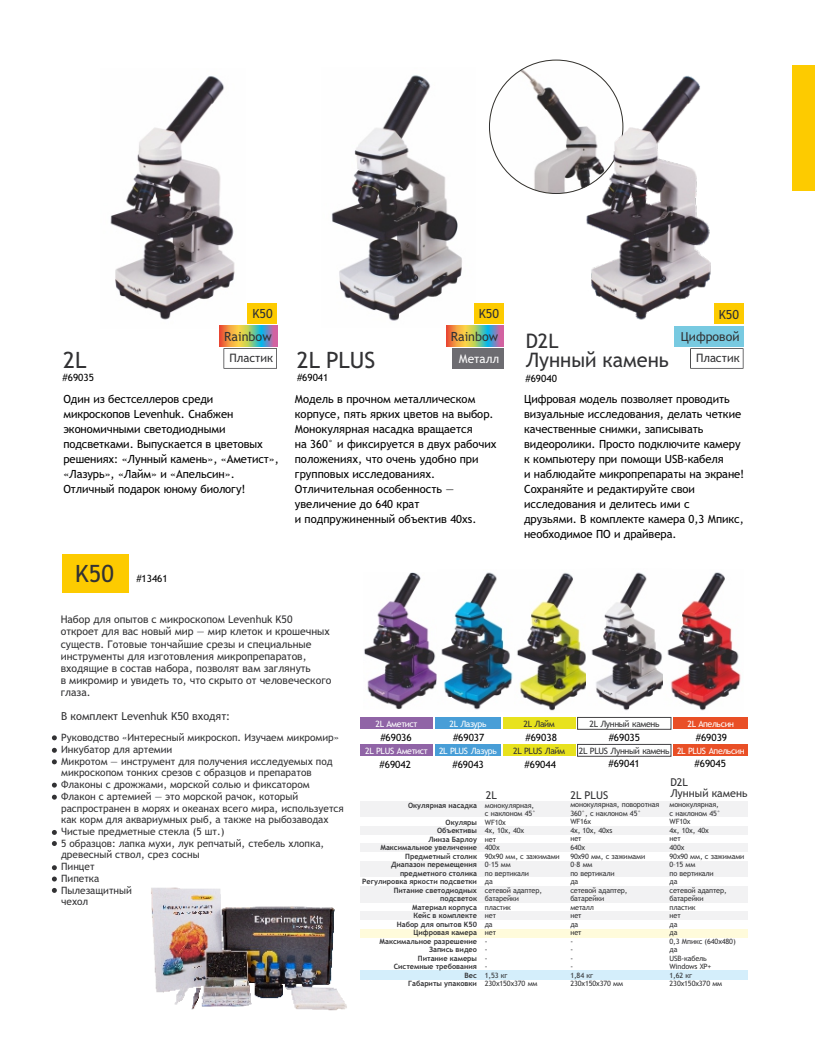
<style>
.page{position:relative;width:815px;height:1063px;background:#fff}
.page>*{position:absolute;margin:0;border:0;box-sizing:border-box;transform-origin:0 0}
.t1{font:23.88px "Trebuchet MS";color:#323234}
.t2{font:22.5px "Trebuchet MS";color:#323234}
.t3{font:20px/19px "Trebuchet MS";color:#323234}
.t4{font:12.5px "Trebuchet MS";color:#323234}
.t5{font:12.38px "Trebuchet MS";color:#323234}
.t6{font:11.88px "Trebuchet MS";color:#fefefe}
.t7{font:11.62px "Trebuchet MS";color:#323234}
.t8{font:11.25px/15px "Trebuchet MS";letter-spacing:-.005em;color:#000}
.t9{font:11px "Trebuchet MS";color:#323234}
.t10{font:10.75px/10.1px "Trebuchet MS";color:#323234}
.t11{font:10.5px/12.2px "Trebuchet MS";color:#323234}
.t12{font:10.12px/11.8px "Trebuchet MS";color:#323234}
.t13{font:10px "Trebuchet MS";color:#000}
.t14{font:8.75px "Trebuchet MS";letter-spacing:-.04em;color:#fefefe}
.t15{font:8.75px "Trebuchet MS";letter-spacing:-.04em;color:#323234}
.t16{font:7.38px/8.5px "Trebuchet MS";letter-spacing:-.02em;color:#323234}
.t17{font:700 7.38px/8.5px "Trebuchet MS";color:#323234;text-align:right}
</style>
<div class="page">
<div style="left:360px;top:862px;width:387px;height:15px;background:#f2f2f3"></div>
<img style="left:331px;top:75px;width:144px;height:251px">
<img style="left:110px;top:76px;width:136px;height:253px">
<div style="left:674px;top:326px;width:69px;height:20px;background:#78cae1"></div>
<div style="left:360px;top:717px;width:73px;height:12px;background:#9064a6"></div>
<div style="left:62px;top:554px;width:67px;height:39px;background:#fdcb00"></div>
<div style="left:360px;top:929px;width:387px;height:8px;background:#fffbdb"></div>
<div style="left:360px;top:801px;width:387px;height:16px;background:#f2f2f3"></div>
<div style="left:360px;top:844px;width:387px;height:8px;background:#f2f2f3"></div>
<div style="left:360px;top:826px;width:387px;height:9px;background:#f2f2f3"></div>
<div style="left:360px;top:911px;width:387px;height:9px;background:#f2f2f3"></div>
<div style="left:360px;top:886px;width:387px;height:17px;background:#f2f2f3"></div>
<div style="left:360px;top:970px;width:387px;height:10px;background:#d4eefb"></div>
<img style="left:489px;top:60px;width:134px;height:134px;border-radius:50%">
<div style="left:793px;top:66px;width:22px;height:125px;background:#fdcb00"></div>
<img style="left:576px;top:68px;width:135px;height:252px">
<svg style="left:446px;top:326px;width:58px;height:20px"></svg>
<div style="left:474px;top:303px;width:29px;height:20px;background:#fdcb00"></div>
<div style="left:714px;top:303px;width:29px;height:21px;background:#fdcb00"></div>
<div style="left:360px;top:744px;width:73px;height:12px;background:#9064a6"></div>
<div style="left:435px;top:717px;width:66px;height:12px;background:#489ed7"></div>
<div style="left:435px;top:744px;width:66px;height:12px;background:#489ed7"></div>
<div style="left:503px;top:717px;width:72px;height:12px;background:#e8e21e"></div>
<div style="left:503px;top:744px;width:72px;height:12px;background:#e8e21e"></div>
<svg style="left:577px;top:717px;width:94px;height:13px"></svg>
<svg style="left:577px;top:744px;width:94px;height:13px"></svg>
<div style="left:673px;top:717px;width:74px;height:12px;background:#e94f26"></div>
<div style="left:673px;top:744px;width:74px;height:12px;background:#e94f26"></div>
<img style="left:364px;top:572px;width:73px;height:138px">
<img style="left:441px;top:572px;width:72px;height:138px">
<img style="left:517px;top:572px;width:69px;height:139px">
<img style="left:591px;top:572px;width:72px;height:139px">
<img style="left:667px;top:572px;width:74px;height:139px">
<div style="left:452px;top:348px;width:51px;height:21px;background:#6d6c71"></div>
<svg style="left:220px;top:326px;width:57px;height:20px"></svg>
<div style="left:248px;top:303px;width:29px;height:20px;background:#fdcb00"></div>
<svg style="left:223px;top:348px;width:54px;height:21px"></svg>
<svg style="left:690px;top:348px;width:53px;height:21px"></svg>
<img style="left:151px;top:887px;width:196px;height:124px">
<svg style="left:52px;top:735px;width:5px;height:5px"></svg>
<svg style="left:52px;top:748px;width:5px;height:5px"></svg>
<svg style="left:52px;top:759px;width:5px;height:5px"></svg>
<svg style="left:52px;top:783px;width:5px;height:5px"></svg>
<svg style="left:52px;top:795px;width:5px;height:5px"></svg>
<svg style="left:52px;top:865px;width:5px;height:5px"></svg>
<svg style="left:52px;top:830px;width:5px;height:5px"></svg>
<svg style="left:52px;top:888px;width:5px;height:5px"></svg>
<svg style="left:52px;top:877px;width:5px;height:5px"></svg>
<svg style="left:52px;top:841px;width:5px;height:5px"></svg>
<h2 class="t2" style="left:63px;top:352px;width:25px">2L</h2>
<p class="t4" style="left:252px;top:309px;width:22px">K50</p>
<p class="t7" style="left:230px;top:354px;width:45px">Пластик</p>
<p class="t4" style="left:224px;top:332px;width:49px">Rainbow</p>
<h2 class="t2" style="left:297px;top:352px;width:80px">2L PLUS</h2>
<p class="t4" style="left:479px;top:309px;width:22px">K50</p>
<p class="t4" style="left:719px;top:309px;width:22px">K50</p>
<p class="t4" style="left:451px;top:332px;width:49px">Rainbow</p>
<p class="t6" style="left:459px;top:354px;width:42px">Металл</p>
<h3 class="t3" style="left:526px;top:333px;width:145px">D2L<br>Лунный камень</h3>
<p class="t5" style="left:681px;top:332px;width:60px">Цифровой</p>
<p class="t7" style="left:696px;top:354px;width:45px">Пластик</p>
<p class="t13" style="left:63px;top:373px;width:33px">#69035</p>
<p class="t13" style="left:297px;top:373px;width:33px">#69041</p>
<p class="t8" style="left:63px;top:392px;width:217px">Один из бестселлеров среди микроскопов Levenhuk. Снабжен экономичными светодиодными подсветками. Выпускается в цветовых решениях: «Лунный камень», «Аметист», «Лазурь», «Лайм» и «Апельсин».<br>Отличный подарок юному биологу!</p>
<p class="t8" style="left:295px;top:392px;width:203px">Модель в прочном металлическом корпусе, пять ярких цветов на выбор.<br>Монокулярная насадка вращается<br>на 360° и фиксируется в двух рабочих положениях, что очень удобно при групповых исследованиях.<br>Отличительная особенность — увеличение до 640 крат<br>и подпружиненный объектив 40xs.</p>
<h1 class="t1" style="left:75px;top:564px;width:40px">K50</h1>
<p class="t11" style="left:61px;top:614px;width:272px">Набор для опытов с микроскопом Levenhuk K50 откроет для вас новый мир — мир клеток и крошечных существ. Готовые тончайшие срезы и специальные инструменты для изготовления микропрепаратов, входящие в состав набора, позволят вам заглянуть<br>в микромир и увидеть то, что скрыто от человеческого глаза.</p>
<p class="t13" style="left:136px;top:575px;width:33px">#13461</p>
<p class="t13" style="left:525px;top:375px;width:33px">#69040</p>
<p class="t8" style="left:524px;top:392px;width:222px">Цифровая модель позволяет проводить визуальные исследования, делать четкие качественные снимки, записывать видеоролики. Просто подключите камеру к компьютеру при помощи USB-кабеля<br>и наблюдайте микропрепараты на экране!<br>Сохраняйте и редактируйте свои исследования и делитесь ими с друзьями. В комплекте камера 0,3 Мпикс, необходимое ПО и драйвера.</p>
<p class="t9" style="left:61px;top:712px;width:171px">В комплект Levenhuk K50 входят:</p>
<p class="t12" style="left:61px;top:733px;width:284px">Руководство «Интересный микроскоп. Изучаем микромир» Инкубатор для артемии<br>Микротом — инструмент для получения исследуемых под микроскопом тонких срезов с образцов и препаратов Флаконы с дрожжами, морской солью и фиксатором Флакон с артемией — это морской рачок, который распространен в морях и океанах всего мира, используется как корм для аквариумных рыб, а также на рыбозаводах Чистые предметные стекла (5 шт.)<br>5 образцов: лапка мухи, лук репчатый, стебель хлопка, древесный ствол, срез сосны<br>Пинцет<br>Пипетка<br>Пылезащитный<br>чехол</p>
<p class="t14" style="left:376px;top:720px;width:43px">2L Аметист</p>
<p class="t13" style="left:380px;top:733px;width:33px">#69036</p>
<p class="t14" style="left:365px;top:747px;width:64px">2L PLUS Аметист</p>
<p class="t13" style="left:380px;top:760px;width:33px">#69042</p>
<p class="t14" style="left:449px;top:721px;width:39px">2L Лазурь</p>
<p class="t13" style="left:453px;top:733px;width:33px">#69037</p>
<p class="t14" style="left:439px;top:747px;width:59px">2L PLUS Лазурь</p>
<p class="t13" style="left:452px;top:760px;width:33px">#69043</p>
<p class="t15" style="left:524px;top:721px;width:33px">2L Лайм</p>
<p class="t13" style="left:525px;top:733px;width:33px">#69038</p>
<p class="t15" style="left:513px;top:747px;width:53px">2L PLUS Лайм</p>
<p class="t13" style="left:525px;top:760px;width:33px">#69044</p>
<p class="t15" style="left:589px;top:721px;width:71px">2L Лунный камень</p>
<p class="t13" style="left:609px;top:733px;width:33px">#69035</p>
<p class="t15" style="left:579px;top:747px;width:92px">2L PLUS Лунный камень</p>
<p class="t13" style="left:608px;top:760px;width:33px">#69041</p>
<p class="t14" style="left:687px;top:721px;width:48px">2L Апельсин</p>
<p class="t13" style="left:696px;top:733px;width:33px">#69039</p>
<p class="t14" style="left:677px;top:747px;width:69px">2L PLUS Апельсин</p>
<p class="t13" style="left:695px;top:760px;width:33px">#69045</p>
<p class="t17" style="left:408px;top:801px;width:70px">Окулярная насадка</p>
<p class="t17" style="left:362px;top:818px;width:116px">Окуляры<br>Объективы<br>Линза Барлоу<br>Максимальное увеличение<br>Предметный столик<br>Диапазон перемещения предметного столика<br>Регулировка яркости подсветки<br>Питание светодиодных подсветок<br>Материал корпуса<br>Кейс в комплекте<br>Набор для опытов K50<br>Цифровая камера<br>Максимальное разрешение<br>Запись видео<br>Питание камеры<br>Системные требования<br>Вес<br>Габариты упаковки</p>
<p class="t10" style="left:670px;top:778px;width:79px">D2L<br>Лунный камень</p>
<p class="t10" style="left:486px;top:791px;width:13px">2L</p>
<p class="t10" style="left:571px;top:791px;width:39px">2L PLUS</p>
<p class="t16" style="left:570px;top:801px;width:90px">монокулярная, поворотная<br>360°, с наклоном 45°<br>WF16x<br>4х, 10х, 40хs<br>нет<br>640x<br>90x90 мм, с зажимами<br>0–8 мм<br>по вертикали<br>да<br>сетевой адаптер, батарейки<br>металл<br>нет<br>да<br>нет<br>-<br>-<br>-<br>-<br>1,84 кг<br>230x150x370 мм</p>
<p class="t16" style="left:670px;top:801px;width:76px">монокулярная,<br>с наклоном 45°<br>WF10x<br>4х, 10х, 40х<br>нет<br>400x<br>90x90 мм, с зажимами<br>0–15 мм<br>по вертикали<br>да<br>сетевой адаптер, батарейки<br>пластик<br>нет<br>да<br>да<br>0,3 Мпикс (640x480) да<br>USB-кабель<br>Windows XP+<br>1,62 кг<br>230x150x370 мм</p>
<p class="t16" style="left:485px;top:801px;width:76px">монокулярная,<br>с наклоном 45°<br>WF10x<br>4х, 10х, 40х<br>нет<br>400x<br>90x90 мм, с зажимами<br>0–15 мм<br>по вертикали<br>да<br>сетевой адаптер, батарейки<br>пластик<br>нет<br>да<br>нет<br>-<br>-<br>-<br>-<br>1,53 кг<br>230x150x370 мм</p>
</div>
